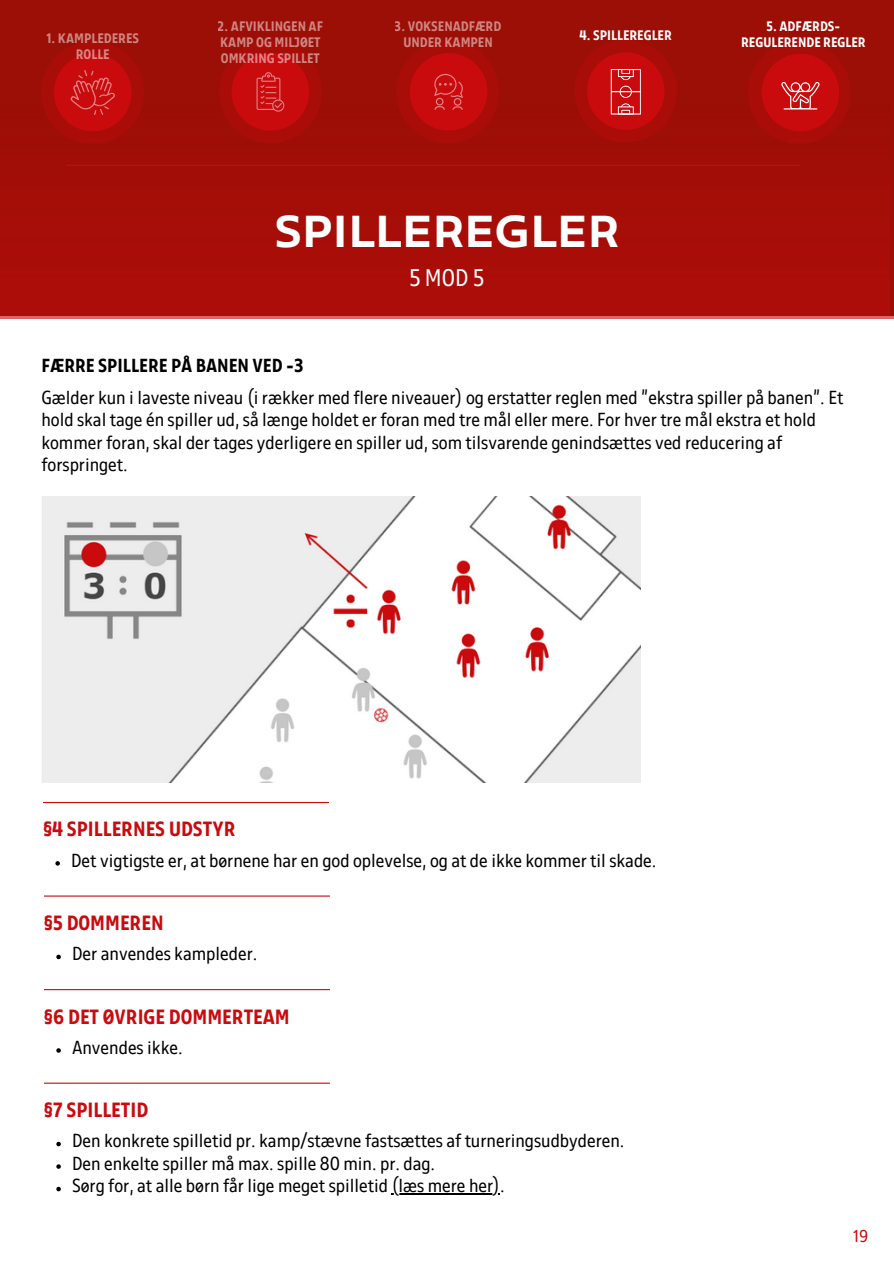
<style>
.page{position:relative;width:894px;height:1264px;background:#fff}
.page>*{position:absolute;margin:0;border:0;box-sizing:border-box;transform-origin:0 0}
.t1{font:700 expanded 39px "DBU";color:#fff}
.t2{font:condensed 21px "DBU";letter-spacing:.105em;color:#fff}
.t3{font:700 condensed 18px "DBU";color:#c90b0e}
.t4{font:condensed 16.5px/22.5px "DBU";color:#000}
.t5{font:700 condensed 16.5px "DBU";color:#000}
.t6{font:condensed 15px "DBU";color:#c90b0e}
.t7{font:700 condensed 12px/16px "DBU";color:#fff;text-align:center}
</style>
<div class="page">
<div style="left:0;top:0;width:893px;height:316px;background:#9c0f06"></div>
<div style="left:0;top:105px;width:889px;height:211px;background:#a60e07"></div>
<div style="left:41px;top:41px;width:103px;height:103px;background:#a90d08;border-radius:50%"></div>
<div style="left:54px;top:54px;width:77px;height:77px;background:#c90b0e;border-radius:50%"></div>
<svg style="left:70px;top:70px;width:45px;height:45px"></svg>
<div style="left:747px;top:41px;width:103px;height:103px;background:#a90d08;border-radius:50%"></div>
<div style="left:761px;top:54px;width:78px;height:77px;background:#c90b0e;border-radius:50%"></div>
<svg style="left:781px;top:82px;width:38px;height:27px"></svg>
<div style="left:574px;top:40px;width:103px;height:102px;background:#a90d08;border-radius:50%"></div>
<div style="left:587px;top:52px;width:77px;height:78px;background:#c90b0e;border-radius:50%"></div>
<svg style="left:610px;top:69px;width:30px;height:45px"></svg>
<div style="left:396px;top:40px;width:103px;height:103px;background:#a90d08;border-radius:50%"></div>
<div style="left:409px;top:53px;width:78px;height:78px;background:#c90b0e;border-radius:50%"></div>
<svg style="left:434px;top:74px;width:28px;height:36px"></svg>
<div style="left:219px;top:41px;width:103px;height:102px;background:#a90d08;border-radius:50%"></div>
<div style="left:231px;top:53px;width:78px;height:78px;background:#c90b0e;border-radius:50%"></div>
<svg style="left:256px;top:72px;width:28px;height:39px"></svg>
<hr style="left:66px;top:165px;width:734px;height:1px;background:#c90b0e">
<svg style="left:55px;top:861px;width:5px;height:4px"></svg>
<hr style="left:43px;top:802px;width:286px;height:1px;background:#c90b0e">
<svg style="left:56px;top:954px;width:5px;height:5px"></svg>
<hr style="left:44px;top:895px;width:286px;height:1px;background:#c90b0e">
<svg style="left:56px;top:1048px;width:5px;height:4px"></svg>
<hr style="left:44px;top:989px;width:286px;height:1px;background:#c90b0e">
<svg style="left:56px;top:1141px;width:5px;height:5px"></svg>
<svg style="left:56px;top:1164px;width:5px;height:4px"></svg>
<svg style="left:56px;top:1186px;width:5px;height:5px"></svg>
<hr style="left:391px;top:1193px;width:109px;height:1px;background:#000">
<hr style="left:44px;top:1082px;width:286px;height:1px;background:#c90b0e">
<img style="left:42px;top:497px;width:598px;height:285px">
<p class="t7" style="left:218px;top:20px;width:107px;text-align:left">2. AFVIKLINGEN AF<br>KAMP OG MILJØET<br>OMKRING SPILLET</p>
<p class="t7" style="left:46px;top:31px;width:94px">1. KAMPLEDERES<br>ROLLE</p>
<p class="t7" style="left:741px;top:20px;width:126px">5. ADFÆRDS-<br>REGULERENDE REGLER</p>
<p class="t7" style="left:395px;top:20px;width:108px">3. VOKSENADFÆRD<br>UNDER KAMPEN</p>
<p class="t7" style="left:579px;top:29px;width:94px">4. SPILLEREGLER</p>
<h1 class="t1" style="left:274px;top:216px;width:347px">SPILLEREGLER</h1>
<p class="t2" style="left:409px;top:269px;width:76px">5MOD5</p>
<p class="t5" style="left:41px;top:358px;width:263px">FÆRRE SPILLERE PÅ BANEN VED -3</p>
<p class="t4" style="left:41px;top:388px;width:803px">Gælder kun i laveste niveau (i rækker med flere niveauer) og erstatter reglen med ”ekstra spiller på banen”. Et hold skal tage én spiller ud, så længe holdet er foran med tre mål eller mere. For hver tre mål ekstra et hold kommer foran, skal der tages yderligere en spiller ud, som tilsvarende genindsættes ved reducering af forspringet.</p>
<p class="t3" style="left:43px;top:822px;width:194px">§4 SPILLERNES UDSTYR</p>
<p class="t4" style="left:71px;top:850px;width:586px">Det vigtigste er, at børnene har en god oplevelse, og at de ikke kommer til skade.</p>
<p class="t3" style="left:44px;top:915px;width:121px">§5 DOMMEREN</p>
<p class="t4" style="left:72px;top:944px;width:187px">Der anvendes kampleder.</p>
<p class="t3" style="left:44px;top:1009px;width:247px">§6 DET ØVRIGE DOMMERTEAM</p>
<p class="t4" style="left:72px;top:1037px;width:112px">Anvendes ikke.</p>
<p class="t3" style="left:44px;top:1102px;width:106px">§7 SPILLETID</p>
<p class="t4" style="left:72px;top:1131px;width:554px">Den konkrete spilletid pr. kamp/stævne fastsættes af turneringsudbyderen.<br>Den enkelte spiller må max. spille 80 min. pr. dag.<br>Sørg for, at alle børn får lige meget spilletid (læs mere her).</p>
<p class="t6" style="left:852px;top:1230px;width:16px">19</p>
</div>
